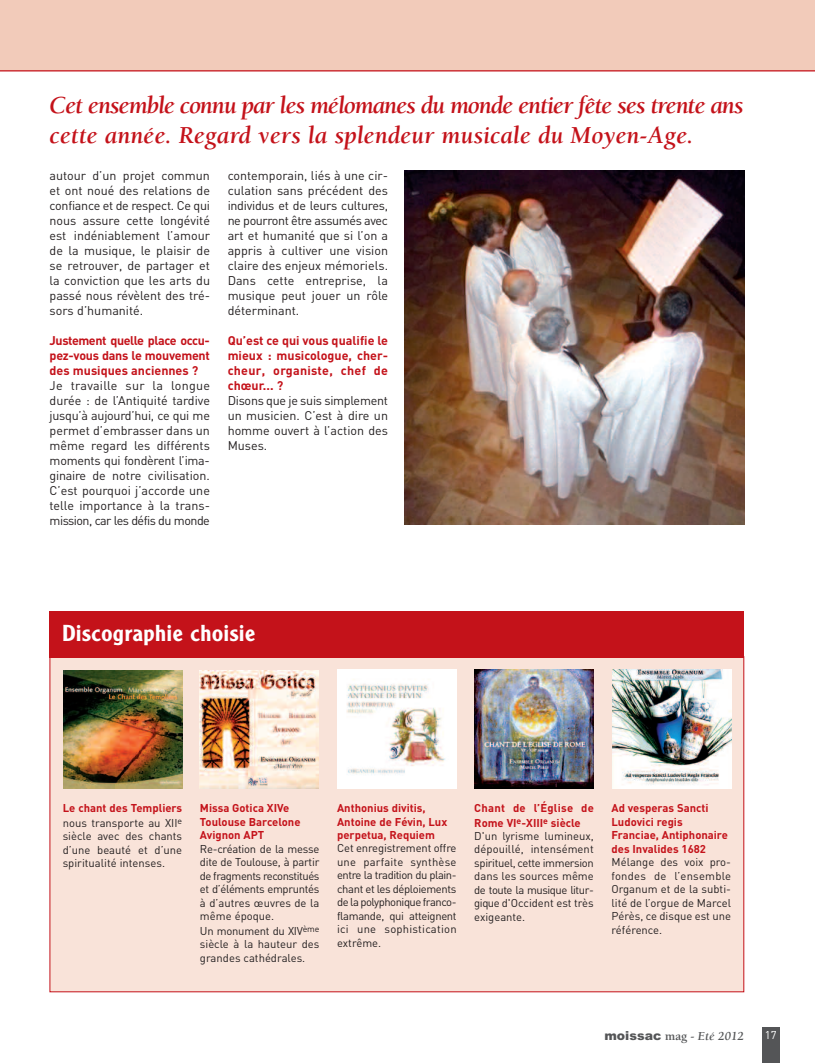
<style>
.page{position:relative;width:815px;height:1063px;background:#fff}
.page>*{position:absolute;margin:0;border:0;box-sizing:border-box;transform-origin:0 0}
.t1{font:italic 700 25px/30px "Berkeley";letter-spacing:-.04em;color:#c4121a}
.t2{font:500 22.5px "AT Clearface Gothic";color:#fff}
.t3{font:12.5px/15px "DIN";color:#231f20;text-align:justify}
.t4{font:700 12.5px/15px "DIN";color:#c4121a;text-align:justify}
.t5{font:900 12.5px "Arial";color:#545557}
.t6{font:11.25px/13.5px "DIN";color:#231f20;text-align:justify}
.t7{font:700 11.25px/13.5px "DIN";color:#c4121a}
.t8{font:11.25px/13.6px "DIN";letter-spacing:-.02em;color:#231f20}
.t9{font:11.25px "DIN";color:#fff}
.s1{font-weight:700;color:#c4121a}
.s2{font-family:"Berkeley";font-weight:700}
.s3{font-family:"Berkeley";font-weight:700;font-style:italic}
</style>
<div class="page">
<div style="left:0;top:0;width:815px;height:71px;background:#f2cbba"></div>
<hr style="left:0;top:70px;width:815px;height:1px;background:#c4121a">
<div style="left:762px;top:1028px;width:18px;height:35px;background:#545557"></div>
<div style="left:50px;top:657px;width:694px;height:335px;background:#f9e3d9"></div>
<div style="left:50px;top:611px;width:694px;height:46px;background:#c4121a"></div>
<img style="left:404px;top:170px;width:340px;height:354px">
<img style="left:64px;top:670px;width:118px;height:118px">
<img style="left:337px;top:670px;width:119px;height:118px">
<img style="left:475px;top:670px;width:119px;height:118px">
<img style="left:613px;top:670px;width:118px;height:118px">
<img style="left:200px;top:670px;width:119px;height:118px">
<h1 class="t1" style="left:50px;top:93px;width:695px">Cet ensemble connu par les mélomanes du monde entier fête ses trente ans cette année. Regard vers la splendeur musicale du Moyen-Age.</h1>
<p class="t3" style="left:50px;top:168px;width:162px">autour d’un projet commun et ont noué des relations de confiance et de respect. Ce qui nous assure cette longévité est indéniablement l’amour de la musique, le plaisir de se retrouver, de partager et la conviction que les arts du passé nous révèlent des tré&shy;sors d’humanité.</p>
<p class="t4" style="left:50px;top:333px;width:162px">Justement quelle place occu&shy;pez-vous dans le mouvement des musiques anciennes ?</p>
<p class="t3" style="left:50px;top:378px;width:162px">Je travaille sur la longue durée : de l’Antiquité tardive jusqu’à aujourd’hui, ce qui me permet d’embrasser dans un même regard les différents moments qui fondèrent l’ima&shy;ginaire de notre civilisation.<br>C’est pourquoi j’accorde une telle importance à la trans&shy;mission, car les défis du monde</p>
<p class="t3" style="left:228px;top:168px;width:162px">contemporain, liés à une cir&shy;culation sans précédent des individus et de leurs cultures, ne pourront être assumés avec art et humanité que si l’on a appris à cultiver une vision claire des enjeux mémoriels.<br>Dans cette entreprise, la musique peut jouer un rôle déterminant.</p>
<p class="t4" style="left:228px;top:333px;width:162px">Qu’est ce qui vous qualifie le mieux : musicologue, cher&shy;cheur, organiste, chef de chœur... ?</p>
<p class="t3" style="left:228px;top:393px;width:162px">Disons que je suis simplement un musicien. C’est à dire un homme ouvert à l’action des Muses.</p>
<h2 class="t2" style="left:62px;top:625px;width:195px">Discographie choisie</h2>
<p class="t6" style="left:63px;top:801px;width:121px"><span class="s1">Le chant des Templiers </span>nous transporte au XII<sup>e </sup>siècle avec des chants d’une beauté et d’une spiritualité intenses.</p>
<p class="t7" style="left:200px;top:802px;width:102px">Missa Gotica XIVe<br>Toulouse Barcelone<br>Avignon APT</p>
<p class="t8" style="left:200px;top:842px;width:121px">Re-création de la messe dite de Toulouse, à partir de fragments reconstitués et d’éléments empruntés à d’autres œuvres de la même époque.<br>Un monument du XIV<sup>ème </sup>siècle à la hauteur des grandes cathédrales.</p>
<p class="t7" style="left:337px;top:802px;width:112px">Anthonius divitis,<br>Antoine de Févin, Lux perpetua, Requiem</p>
<p class="t6" style="left:337px;top:842px;width:121px">Cet enregistrement offre une parfaite synthèse entre la tradition du plain&shy;chant et les déploiements de la polyphonique franco&shy;flamande, qui atteignent ici une sophistication extrême.</p>
<p class="t7" style="left:474px;top:801px;width:121px;line-height:14.4px">Chant de l’Église de<br>Rome VI<sup>e</sup>-XIII<sup>e</sup> siècle</p>
<p class="t6" style="left:474px;top:829px;width:121px">D'un lyrisme lumineux, dépouillé, intensément spirituel, cette immersion dans les sources même de toute la musique litur&shy;gique d'Occident est très exigeante.</p>
<p class="t7" style="left:611px;top:802px;width:118px">Ad vesperas Sancti<br>Ludovici regis<br>Franciae, Antiphonaire des Invalides 1682</p>
<p class="t6" style="left:611px;top:856px;width:121px">Mélange des voix pro&shy;fondes de l’ensemble Organum et de la subti&shy;lité de l’orgue de Marcel Pérès, ce disque est une référence.</p>
<p class="t5" style="left:604px;top:1028px;width:141px">moissac <span class="s2">mag -</span> <span class="s3">Eté 2012</span></p>
<p class="t9" style="left:765px;top:1028px;width:13px">17</p>
</div>
